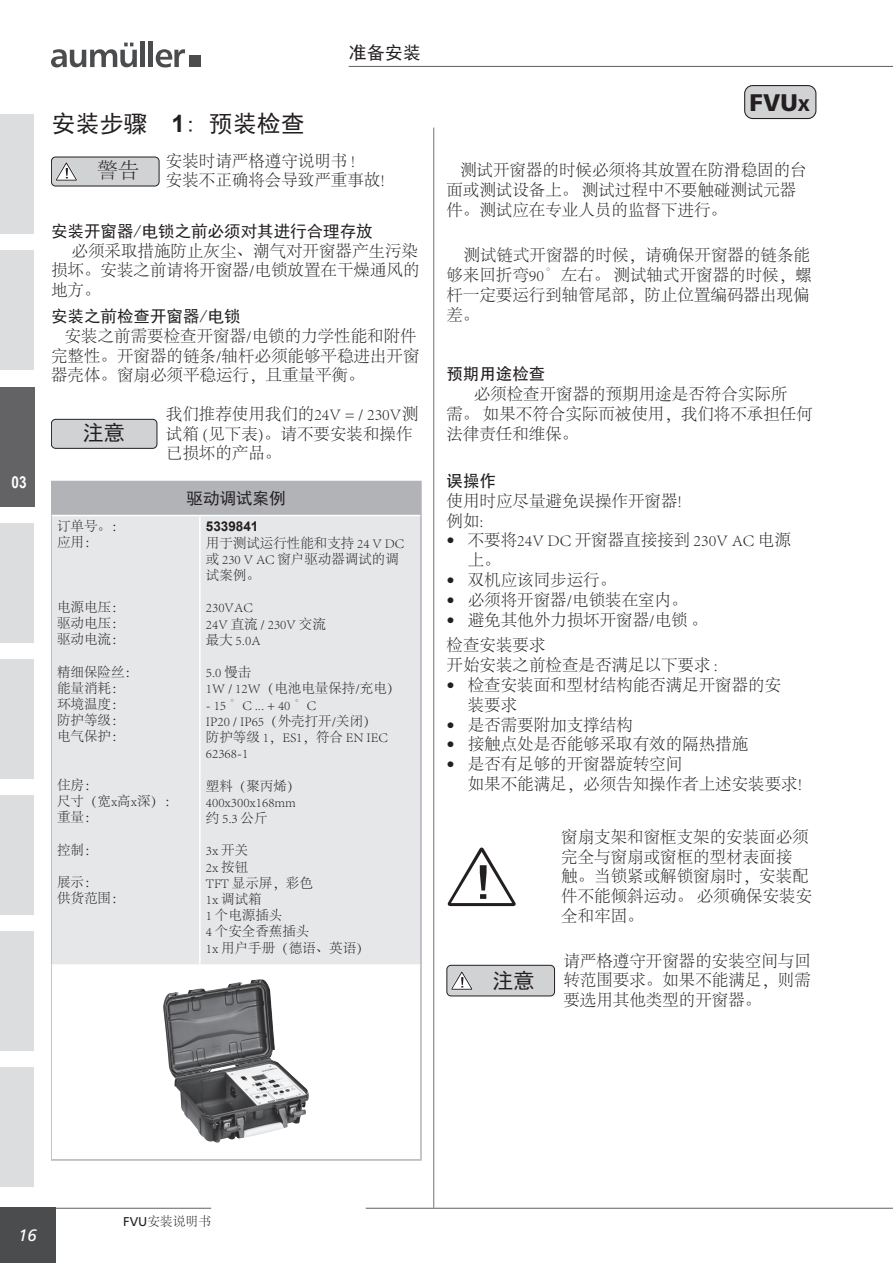
<style>
.page{position:relative;width:893px;height:1263px;background:#fff}
.page>*{position:absolute;margin:0;border:0;box-sizing:border-box;transform-origin:0 0}
.t1{font:24px "Sim Hei";color:#231f20}
._16_75_zentriert_Kapitälchen{font:900 24px "Frutiger LT Std";color:#231f20}
.t2{font:21px "Sim Hei";color:#231f20}
.t3{font:300 21px "Adobe Song Std";color:#231f20}
.Kopf_linke_Seite_-_CN{font:18px "Sim Hei";color:#231f20}
.t4{font:300 16.5px/19.8px "Adobe Song Std";color:#231f20}
.t5{font:16.5px "Sim Hei";color:#231f20}
.t6{font:16.5px "Adobe Heiti Std";color:#231f20}
.t7{font:italic 16.5px "Frutiger LT Std";color:#fff}
._11_65_mitte_weiß{font:700 16.5px "Arial Narrow";color:#fff}
.t8{font:300 13.5px/16.2px "Adobe Song Std";color:#231f20}
.t9{font:300 12.75px "Adobe Song Std";color:#231f20}
.s1{font-family:"Arial";font-weight:700}
.s2{font-size:16.8px}
.s3{font-family:"Adobe Heiti Std";font-weight:400}
.s4{font-family:"Frutiger LT Std";font-stretch:condensed}
.s5{font-family:"Frutiger LT Std";font-weight:400}
</style>
<div class="page">
<hr style="left:349px;top:66px;width:544px;height:1px;background:#4b4c4d">
<svg style="left:51px;top:43px;width:86px;height:24px"></svg>
<hr style="left:141px;top:41px;width:4px;height:26px;background:#4b4c4d">
<hr style="left:149px;top:41px;width:4px;height:26px;background:#4b4c4d">
<svg style="left:156px;top:49px;width:29px;height:18px"></svg>
<div style="left:189px;top:56px;width:11px;height:11px;background:#4b4c4d"></div>
<hr style="left:0;top:1208px;width:211px;height:1px;background:#4b4c4d">
<hr style="left:366px;top:1208px;width:527px;height:1px;background:#4b4c4d">
<div style="left:0;top:1208px;width:55px;height:55px;background:#4b4c4d"></div>
<hr style="left:433px;top:128px;width:1px;height:1080px;background:#636366">
<div style="left:51px;top:481px;width:370px;height:34px;background:#b2b3b7"></div>
<div style="left:52px;top:516px;width:368px;height:448px;background:#e6e7e9"></div>
<hr style="left:200px;top:481px;width:222px;height:1px;background:#b2b3b7">
<hr style="left:420px;top:482px;width:2px;height:33px;background:#b2b3b7">
<hr style="left:51px;top:515px;width:1px;height:450px;background:#b2b3b7">
<hr style="left:420px;top:515px;width:2px;height:450px;background:#b2b3b7">
<hr style="left:51px;top:965px;width:1px;height:194px;background:#b2b3b7">
<hr style="left:420px;top:965px;width:2px;height:194px;background:#b2b3b7">
<hr style="left:51px;top:1159px;width:149px;height:2px;background:#b2b3b7">
<hr style="left:200px;top:1159px;width:222px;height:2px;background:#b2b3b7">
<hr style="left:199px;top:516px;width:2px;height:448px;background:#fff">
<div style="left:51px;top:157px;width:108px;height:29px;background:#d1d2d4;border-radius:4px"></div>
<div style="left:51px;top:157px;width:108px;height:29px;border:1px solid #231f20;border-radius:4px"></div>
<svg style="left:56px;top:162px;width:21px;height:19px"></svg>
<div style="left:51px;top:419px;width:106px;height:29px;background:#d1d2d4;border-radius:4px"></div>
<div style="left:51px;top:419px;width:106px;height:30px;border:1px solid #231f20;border-radius:4px"></div>
<div style="left:447px;top:965px;width:108px;height:31px;background:#d1d2d4;border-radius:4px"></div>
<div style="left:446px;top:965px;width:109px;height:31px;border:1px solid #231f20;border-radius:4px"></div>
<svg style="left:451px;top:971px;width:22px;height:19px"></svg>
<svg style="left:447px;top:847px;width:69px;height:60px"></svg>
<img style="left:163px;top:979px;width:96px;height:163px">
<div style="left:0;top:1067px;width:34px;height:119px;background:#dcdddf"></div>
<div style="left:0;top:931px;width:34px;height:119px;background:#dcdddf"></div>
<div style="left:0;top:795px;width:34px;height:119px;background:#dcdddf"></div>
<div style="left:0;top:659px;width:34px;height:119px;background:#dcdddf"></div>
<div style="left:0;top:523px;width:34px;height:119px;background:#dcdddf"></div>
<div style="left:0;top:115px;width:34px;height:119px;background:#dcdddf"></div>
<div style="left:0;top:251px;width:34px;height:119px;background:#dcdddf"></div>
<div style="left:745px;top:86px;width:71px;height:33px;background:#d1d2d4;border-radius:8px"></div>
<div style="left:744px;top:85px;width:72px;height:34px;border:1px solid #231f20;border-radius:8px"></div>
<div style="left:0;top:387px;width:34px;height:119px;background:#636366"></div>
<p class="_11_65_mitte_weiß" style="left:12px;top:470px;width:17px">03</p>
<p class="t1" style="left:52px;top:112px;width:255px">安装步骤 <span class="s1">1</span>: 预装检查</p>
<p class="Kopf_linke_Seite_-_CN" style="left:349px;top:43px;width:74px">准备安装</p>
<p class="t3" style="left:97px;top:158px;width:43px">警告</p>
<p class="t4" style="left:166px;top:151px;width:191px">安装时请严格遵守说明书 !</p>
<p class="t4" style="left:166px;top:171px;width:220px">安装不正确将会导致严重事故!</p>
<p class="t5" style="left:51px;top:223px;width:323px">安装开窗器/电锁之前必须对其进行合理存放</p>
<p class="t4" style="left:72px;top:241px;width:348px">必须采取措施防止灰尘、潮气对开窗器产生污染</p>
<p class="t4" style="left:51px;top:261px;width:370px">损坏。安装之前请将开窗器/电锁放置在干燥通风的</p>
<p class="t4" style="left:51px;top:281px;width:51px">地方。</p>
<p class="t5" style="left:51px;top:308px;width:191px">安装之前检查开窗器/电锁</p>
<p class="t4" style="left:65px;top:326px;width:354px">安装之前需要检查开窗器/电锁的力学性能和附件</p>
<p class="t4" style="left:51px;top:346px;width:370px">完整性。开窗器的链条/轴杆必须能够平稳进出开窗</p>
<p class="t4" style="left:51px;top:366px;width:315px">器壳体。窗扇必须平稳运行，且重量平衡。</p>
<p class="t2" style="left:83px;top:422px;width:44px">注意</p>
<p class="t4" style="left:166px;top:404px;width:254px">我们推荐使用我们的24V = / 230V测试箱 (见下表)。请不要安装和操作已损坏的产品。</p>
<p class="t5" style="left:186px;top:490px;width:100px">驱动调试案例</p>
<p class="t8" style="left:57px;top:518px;width:69px">订单号。：应用：</p>
<p class="t8" style="left:57px;top:599px;width:69px;text-align:justify">电源电压：驱动电压：驱动电流：</p>
<p class="t8" style="left:57px;top:664px;width:82px">精细保险丝：能量消耗：环境温度：防护等级：电气保护：</p>
<p class="t8" style="left:57px;top:777px;width:122px">住房：<br>尺寸（宽x高x深）：重量：</p>
<p class="t8" style="left:57px;top:842px;width:42px">控制：</p>
<p class="t8" style="left:57px;top:875px;width:69px">展示：<br>供货范围：</p>
<p class="t8" style="left:206px;top:519px;width:200px"><span class="s1">5339841<br></span>用于测试运行性能和支持 24 V DC或 230 V AC 窗户驱动器调试的调试案例。</p>
<p class="t8" style="left:206px;top:600px;width:122px">230VAC<br>24V 直流 / 230V 交流最大 5.0A</p>
<p class="t8" style="left:206px;top:665px;width:196px">5.0 慢击<br>1W / 12W（电池电量保持/充电）</p>
<p class="t8" style="left:206px;top:697px;width:183px">- 15 °C ... + 40 °C<br>IP20 / IP65（外壳打开/关闭）防护等级 1，ES1，符合 EN IEC<br>62368-1</p>
<p class="t8" style="left:206px;top:778px;width:96px">塑料（聚丙烯）<br>400x300x168mm约 5.3 公斤</p>
<p class="t8" style="left:206px;top:843px;width:165px">3x 开关<br>2x 按钮<br>TFT 显示屏，彩色<br>1x 调试箱<br>1 个电源插头<br>4 个安全香蕉插头<br>1x 用户手册（德语、英语）</p>
<p class="_16_75_zentriert_Kapitälchen" style="left:750px;top:88px;width:62px">FVU<span class="s2">x</span></p>
<p class="t4" style="left:446px;top:161px;width:362px;text-indent:14px">测试开窗器的时候必须将其放置在防滑稳固的台面或测试设备上。 测试过程中不要触碰测试元器件。测试应在专业人员的监督下进行。</p>
<p class="t4" style="left:446px;top:246px;width:367px;text-indent:17px">测试链式开窗器的时候，请确保开窗器的链条能够来回折弯90°左右。 测试轴式开窗器的时候，螺杆一定要运行到轴管尾部，防止位置编码器出现偏差。</p>
<p class="t6" style="left:446px;top:364px;width:100px">预期用途检查</p>
<p class="t4" style="left:474px;top:385px;width:315px">必须检查开窗器的预期用途是否符合实际所</p>
<p class="t4" style="left:446px;top:404px;width:368px">需。 如果不符合实际而被使用，我们将不承担任何</p>
<p class="t4" style="left:446px;top:424px;width:133px">法律责任和维保。</p>
<p class="t4" style="left:446px;top:472px;width:237px"><span class="s3">误操作<br></span>使用时应尽量避免误操作开窗器!例如:</p>
<p class="t4" style="left:468px;top:531px;width:325px;text-indent:-21px"><span class="s4">•</span> 不要将24V DC 开窗器直接接到 230V AC 电源上。</p>
<p class="t4" style="left:446px;top:571px;width:171px"><span class="s4">•</span> 双机应该同步运行。</p>
<p class="t4" style="left:446px;top:590px;width:243px"><span class="s4">•</span> 必须将开窗器/电锁装在室内。</p>
<p class="t4" style="left:446px;top:607px;width:263px;line-height:25.8px"><span class="s4">•</span> 避免其他外力损坏开窗器/电锁 。检查安装要求</p>
<p class="t4" style="left:446px;top:656px;width:273px">开始安装之前检查是否满足以下要求 :</p>
<p class="t4" style="left:468px;top:676px;width:315px;text-indent:-21px"><span class="s4">•</span> 检查安装面和型材结构能否满足开窗器的安装要求</p>
<p class="t4" style="left:446px;top:715px;width:188px"><span class="s4">•</span> 是否需要附加支撑结构</p>
<p class="t4" style="left:446px;top:735px;width:303px"><span class="s4">•</span> 接触点处是否能够采取有效的隔热措施</p>
<p class="t4" style="left:468px;top:755px;width:336px;text-indent:-21px"><span class="s4">•</span> 是否有足够的开窗器旋转空间<br>如果不能满足，必须告知操作者上述安装要求!</p>
<p class="t2" style="left:492px;top:969px;width:43px">注意</p>
<p class="t4" style="left:561px;top:827px;width:252px">窗扇支架和窗框支架的安装面必须完全与窗扇或窗框的型材表面接触。当锁紧或解锁窗扇时，安装配件不能倾斜运动。 必须确保安装安全和牢固。</p>
<p class="t4" style="left:563px;top:951px;width:249px;text-align:justify">请严格遵守开窗器的安装空间与回转范围要求。如果不能满足，则需要选用其他类型的开窗器。</p>
<p class="t7" style="left:18px;top:1226px;width:20px">16</p>
<p class="t9" style="left:123px;top:1214px;width:89px"><span class="s5">FVU</span>安装说明书</p>
</div>
